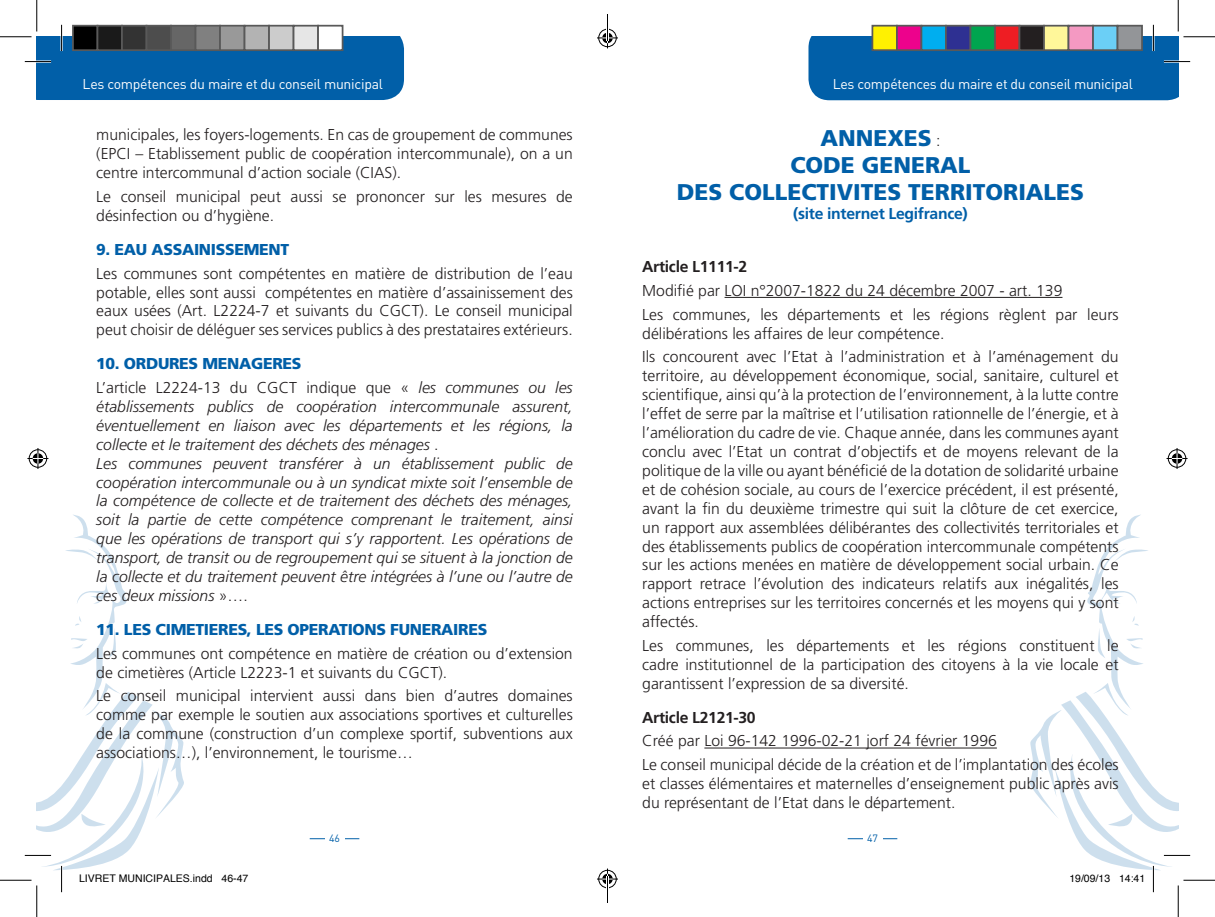
<style>
.page{position:relative;width:1215px;height:917px;background:#fff}
.page>*{position:absolute;margin:0;border:0;box-sizing:border-box;transform-origin:0 0}
.t1{font:900 22.75px "Frutiger";color:#015fa8}
.t2{font:300 15.75px/18.9px "Frutiger";color:#231f20;text-align:justify}
.t3{font:italic 300 15.75px/18.9px "Frutiger";color:#231f20;text-align:justify}
.t4{font:900 15.75px "Frutiger";letter-spacing:-.02em;color:#015fa8}
.t5{font:700 15.75px "Frutiger";letter-spacing:-.02em;color:#231f20}
.t6{font:700 15.75px "Frutiger";letter-spacing:-.02em;color:#015fa8}
.t7{font:14px "DIN";letter-spacing:-.02em;color:#fff}
.t8{font:10.5px "Helvetica";color:#000}
.t9{font:10.5px "DIN";color:#015fa8}
.s1{font-style:normal}
.s2{font-weight:300;font-size:15.75px;color:#231f20}
</style>
<div class="page">
<hr style="left:310px;top:838px;width:49px;height:1px;background:#015fa8">
<div style="left:324px;top:823px;width:20px;height:30px;background:#fff"></div>
<hr style="left:847px;top:838px;width:50px;height:1px;background:#015fa8">
<div style="left:862px;top:823px;width:20px;height:30px;background:#fff"></div>
<hr style="left:724px;top:297px;width:338px;height:1px;background:#231f20">
<hr style="left:704px;top:747px;width:292px;height:1px;background:#231f20">
<svg style="left:25px;top:25px;width:379px;height:75px;background:#186daf"></svg>
<svg style="left:808px;top:25px;width:382px;height:75px;background:#196daf"></svg>
<hr style="left:0;top:36px;width:32px;height:2px;background:#fff">
<hr style="left:1183px;top:36px;width:31px;height:2px;background:#fff">
<hr style="left:36px;top:0;width:2px;height:32px;background:#fff">
<hr style="left:1177px;top:0;width:2px;height:32px;background:#fff">
<hr style="left:0;top:36px;width:32px;height:1px;background:#000">
<hr style="left:1183px;top:36px;width:31px;height:1px;background:#000">
<hr style="left:0;top:880px;width:32px;height:1px;background:#000">
<hr style="left:1183px;top:880px;width:31px;height:1px;background:#000">
<hr style="left:36px;top:0;width:1px;height:32px;background:#000">
<hr style="left:36px;top:885px;width:1px;height:32px;background:#000">
<hr style="left:1177px;top:0;width:1px;height:32px;background:#000">
<hr style="left:1177px;top:885px;width:1px;height:32px;background:#000">
<svg style="left:27px;top:448px;width:21px;height:21px"></svg>
<svg style="left:1166px;top:448px;width:21px;height:21px"></svg>
<div style="left:73px;top:26px;width:24px;height:24px;background:#000"></div>
<div style="left:72px;top:25px;width:26px;height:26px;border:2px solid #595959"></div>
<div style="left:97px;top:26px;width:25px;height:24px;background:#1a1a1a"></div>
<div style="left:97px;top:25px;width:26px;height:26px;border:2px solid #595959"></div>
<div style="left:122px;top:26px;width:24px;height:24px;background:#333"></div>
<div style="left:121px;top:25px;width:26px;height:26px;border:2px solid #595959"></div>
<div style="left:146px;top:26px;width:25px;height:24px;background:#4d4d4d"></div>
<div style="left:146px;top:25px;width:26px;height:26px;border:2px solid #595959"></div>
<div style="left:171px;top:26px;width:24px;height:24px;background:#666"></div>
<div style="left:170px;top:25px;width:26px;height:26px;border:2px solid #595959"></div>
<div style="left:195px;top:26px;width:25px;height:24px;background:#808080"></div>
<div style="left:195px;top:25px;width:26px;height:26px;border:2px solid #595959"></div>
<div style="left:220px;top:26px;width:24px;height:24px;background:#999"></div>
<div style="left:219px;top:25px;width:26px;height:26px;border:2px solid #595959"></div>
<div style="left:244px;top:26px;width:25px;height:24px;background:#b3b3b3"></div>
<div style="left:244px;top:25px;width:26px;height:26px;border:2px solid #595959"></div>
<div style="left:269px;top:26px;width:24px;height:24px;background:#ccc"></div>
<div style="left:268px;top:25px;width:26px;height:26px;border:2px solid #595959"></div>
<div style="left:293px;top:26px;width:25px;height:24px;background:#e6e6e6"></div>
<div style="left:293px;top:25px;width:26px;height:26px;border:2px solid #595959"></div>
<div style="left:318px;top:26px;width:24px;height:24px;background:#fff"></div>
<div style="left:317px;top:25px;width:26px;height:26px;border:2px solid #595959"></div>
<div style="left:872px;top:26px;width:25px;height:24px;background:#fff101"></div>
<div style="left:871px;top:25px;width:26px;height:26px;border:2px solid #595959"></div>
<div style="left:897px;top:26px;width:24px;height:24px;background:#ed028c"></div>
<div style="left:896px;top:25px;width:26px;height:26px;border:2px solid #595959"></div>
<div style="left:921px;top:26px;width:25px;height:24px;background:#00aeef"></div>
<div style="left:920px;top:25px;width:26px;height:26px;border:2px solid #595959"></div>
<div style="left:946px;top:26px;width:24px;height:24px;background:#2e3092"></div>
<div style="left:945px;top:25px;width:26px;height:26px;border:2px solid #595959"></div>
<div style="left:970px;top:26px;width:25px;height:24px;background:#00a54f"></div>
<div style="left:969px;top:25px;width:26px;height:26px;border:2px solid #595959"></div>
<div style="left:995px;top:26px;width:24px;height:24px;background:#ee1d23"></div>
<div style="left:994px;top:25px;width:26px;height:26px;border:2px solid #595959"></div>
<div style="left:1019px;top:26px;width:25px;height:24px;background:#231f20"></div>
<div style="left:1018px;top:25px;width:26px;height:26px;border:2px solid #595959"></div>
<div style="left:1044px;top:26px;width:24px;height:24px;background:#fff79a"></div>
<div style="left:1043px;top:25px;width:26px;height:26px;border:2px solid #595959"></div>
<div style="left:1068px;top:26px;width:25px;height:24px;background:#f499c2"></div>
<div style="left:1067px;top:25px;width:26px;height:26px;border:2px solid #595959"></div>
<div style="left:1093px;top:26px;width:24px;height:24px;background:#6bcff6"></div>
<div style="left:1092px;top:25px;width:26px;height:26px;border:2px solid #595959"></div>
<div style="left:1117px;top:26px;width:25px;height:24px;background:#939598"></div>
<div style="left:1116px;top:25px;width:26px;height:26px;border:2px solid #595959"></div>
<svg style="left:25px;top:514px;width:159px;height:378px"></svg>
<svg style="left:1029px;top:514px;width:161px;height:378px"></svg>
<svg style="left:597px;top:14px;width:21px;height:34px"></svg>
<svg style="left:597px;top:868px;width:21px;height:35px"></svg>
<p class="t7" style="left:83px;top:76px;width:302px">Les compétences du maire et du conseil municipal</p>
<p class="t7" style="left:832px;top:76px;width:302px">Les compétences du maire et du conseil municipal</p>
<p class="t2" style="left:96px;top:125px;width:478px">municipales, les foyers-logements. En cas de groupement de communes (EPCI – Etablissement public de coopération intercommunale), on a un centre intercommunal d’action sociale (CIAS).</p>
<p class="t2" style="left:96px;top:187px;width:478px">Le conseil municipal peut aussi se prononcer sur les mesures de désinfection ou d’hygiène.</p>
<p class="t4" style="left:96px;top:240px;width:194px">9. EAU ASSAINISSEMENT</p>
<p class="t2" style="left:96px;top:264px;width:478px">Les communes sont compétentes en matière de distribution de l’eau potable, elles sont aussi compétentes en matière d’assainissement des eaux usées (Art. L2224-7 et suivants du CGCT). Le conseil municipal peut choisir de déléguer ses services publics à des prestataires extérieurs.</p>
<p class="t4" style="left:96px;top:354px;width:207px">10. ORDURES MENAGERES</p>
<p class="t3" style="left:96px;top:378px;width:478px"><span class="s1">L’article L2224-13 du CGCT indique que «</span> les communes ou les établissements publics de coopération intercommunale assurent, éventuellement en liaison avec les départements et les régions, la collecte et le traitement des déchets des ménages <span class="s1">.</span></p>
<p class="t3" style="left:96px;top:454px;width:478px">Les communes peuvent transférer à un établissement public de coopération intercommunale ou à un syndicat mixte soit l’ensemble de la compétence de collecte et de traitement des déchets des ménages, soit la partie de cette compétence comprenant le traitement, ainsi que les opérations de transport qui s’y rapportent. Les opérations de transport, de transit ou de regroupement qui se situent à la jonction de la collecte et du traitement peuvent être intégrées à l’une ou l’autre de ces deux missions <span class="s1">»….</span></p>
<p class="t4" style="left:96px;top:620px;width:392px">11. LES CIMETIERES, LES OPERATIONS FUNERAIRES</p>
<p class="t2" style="left:96px;top:644px;width:478px">Les communes ont compétence en matière de création ou d’extension de cimetières (Article L2223-1 et suivants du CGCT).</p>
<p class="t2" style="left:96px;top:686px;width:478px">Le conseil municipal intervient aussi dans bien d’autres domaines comme par exemple le soutien aux associations sportives et culturelles de la commune (construction d’un complexe sportif, subventions aux associations…), l’environnement, le tourisme…</p>
<p class="t1" style="left:820px;top:124px;width:121px">ANNEXES <span class="s2">:</span></p>
<p class="t1" style="left:790px;top:151px;width:182px">CODE GENERAL</p>
<p class="t1" style="left:676px;top:179px;width:409px">DES COLLECTIVITES TERRITORIALES</p>
<p class="t6" style="left:793px;top:204px;width:176px">(site internet Legifrance)</p>
<p class="t5" style="left:642px;top:257px;width:107px">Article L1111-2</p>
<p class="t2" style="left:642px;top:281px;width:422px">Modifié par LOI n°2007-1822 du 24 décembre 2007 - art. 139</p>
<p class="t2" style="left:642px;top:305px;width:478px">Les communes, les départements et les régions règlent par leurs délibérations les affaires de leur compétence.</p>
<p class="t2" style="left:642px;top:347px;width:478px">Ils concourent avec l’Etat à l’administration et à l’aménagement du territoire, au développement économique, social, sanitaire, culturel et scientifique, ainsi qu’à la protection de l’environnement, à la lutte contre l’effet de serre par la maîtrise et l’utilisation rationnelle de l’énergie, et à l’amélioration du cadre de vie. Chaque année, dans les communes ayant conclu avec l’Etat un contrat d’objectifs et de moyens relevant de la politique de la ville ou ayant bénéficié de la dotation de solidarité urbaine et de cohésion sociale, au cours de l’exercice précédent, il est présenté, avant la fin du deuxième trimestre qui suit la clôture de cet exercice, un rapport aux assemblées délibérantes des collectivités territoriales et des établissements publics de coopération intercommunale compétents sur les actions menées en matière de développement social urbain. Ce rapport retrace l’évolution des indicateurs relatifs aux inégalités, les actions entreprises sur les territoires concernés et les moyens qui y sont affectés.</p>
<p class="t2" style="left:642px;top:636px;width:478px">Les communes, les départements et les régions constituent le cadre institutionnel de la participation des citoyens à la vie locale et garantissent l’expression de sa diversité.</p>
<p class="t5" style="left:642px;top:708px;width:115px">Article L2121-30</p>
<p class="t2" style="left:642px;top:731px;width:356px">Créé par Loi 96-142 1996-02-21 jorf 24 février 1996</p>
<p class="t2" style="left:642px;top:755px;width:478px">Le conseil municipal décide de la création et de l’implantation des écoles et classes élémentaires et maternelles d’enseignement public après avis du représentant de l’Etat dans le département.</p>
<p class="t9" style="left:329px;top:832px;width:12px">46</p>
<p class="t9" style="left:867px;top:832px;width:12px">47</p>
<p class="t8" style="left:79px;top:870px;width:171px">LIVRET MUNICIPALES.indd 46-47</p>
<p class="t8" style="left:1069px;top:870px;width:77px">19/09/13 14:41</p>
</div>
